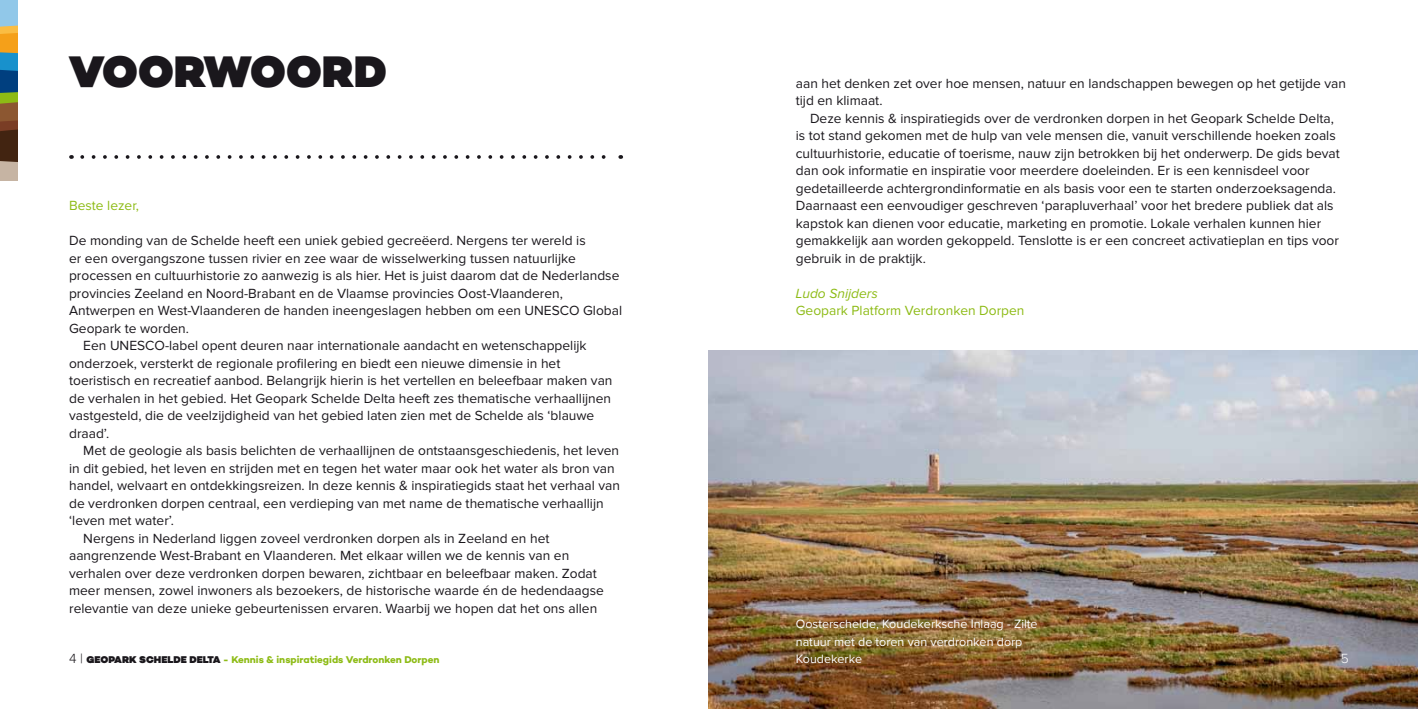
<style>
.page{position:relative;width:1418px;height:709px;background:#fff}
.page>*{position:absolute;margin:0;border:0;box-sizing:border-box;transform-origin:0 0}
.t1{font:900 45px "Campton";color:#1a171c}
.t2{font:13.75px/17.5px "Proxima Nova";color:#1a171c}
.t3{font:13.75px "Proxima Nova";color:#8dbb15}
.t4{font:italic 13.75px "Proxima Nova";color:#8dbb15}
.t5{font:300 13.75px "Proxima Nova A";color:#fff}
.t6{font:12.5px/17.5px "Proxima Nova";color:#fff}
.t7{font:700 10px "Campton";color:#8dbb15}
.s1{font-family:"Proxima Nova A";font-weight:300;font-size:13.75px;color:#1a171c}
.s2{font-weight:900;color:#1a171c}
</style>
<div class="page">
<img style="left:709px;top:350px;width:708px;height:359px">
<svg style="left:0;top:0;width:18px;height:180px"></svg>
<svg style="left:82px;top:155px;width:524px;height:4px"></svg>
<h1 class="t1" style="left:69px;top:43px;width:319px">VOORWOORD</h1>
<p class="t3" style="left:69px;top:198px;width:71px">Beste lezer,</p>
<p class="t2" style="left:69px;top:232px;width:518px">De monding van de Schelde heeft een uniek gebied gecreëerd. Nergens ter wereld is</p>
<p class="t2" style="left:69px;top:249px;width:508px">er een overgangszone tussen rivier en zee waar de wisselwerking tussen natuurlijke</p>
<p class="t2" style="left:69px;top:267px;width:552px">processen en cultuurhistorie zo aanwezig is als hier. Het is juist daarom dat de Nederlandse</p>
<p class="t2" style="left:69px;top:284px;width:495px">provincies Zeeland en Noord-Brabant en de Vlaamse provincies Oost-Vlaanderen,</p>
<p class="t2" style="left:69px;top:302px;width:554px">Antwerpen en West-Vlaanderen de handen ineengeslagen hebben om een UNESCO Global</p>
<p class="t2" style="left:69px;top:319px;width:121px">Geopark te worden.</p>
<p class="t2" style="left:83px;top:337px;width:505px">Een UNESCO-label opent deuren naar internationale aandacht en wetenschappelijk</p>
<p class="t2" style="left:69px;top:354px;width:493px">onderzoek, versterkt de regionale profilering en biedt een nieuwe dimensie in het</p>
<p class="t2" style="left:69px;top:372px;width:545px">toeristisch en recreatief aanbod. Belangrijk hierin is het vertellen en beleefbaar maken van</p>
<p class="t2" style="left:69px;top:389px;width:543px">de verhalen in het gebied. Het Geopark Schelde Delta heeft zes thematische verhaallijnen</p>
<p class="t2" style="left:69px;top:407px;width:526px">vastgesteld, die de veelzijdigheid van het gebied laten zien met de Schelde als ‘blauwe</p>
<p class="t2" style="left:69px;top:424px;width:42px">draad’.</p>
<p class="t2" style="left:83px;top:442px;width:537px">Met de geologie als basis belichten de verhaallijnen de ontstaansgeschiedenis, het leven</p>
<p class="t2" style="left:69px;top:459px;width:547px">in dit gebied, het leven en strijden met en tegen het water maar ook het water als bron van</p>
<p class="t2" style="left:69px;top:477px;width:552px">handel, welvaart en ontdekkingsreizen. In deze kennis &amp; inspiratiegids staat het verhaal van</p>
<p class="t2" style="left:69px;top:494px;width:536px">de verdronken dorpen centraal, een verdieping van met name de thematische verhaallijn</p>
<p class="t2" style="left:69px;top:512px;width:106px">‘leven met water’.</p>
<p class="t2" style="left:83px;top:529px;width:467px">Nergens in Nederland liggen zoveel verdronken dorpen als in Zeeland en het</p>
<p class="t2" style="left:69px;top:547px;width:501px">aangrenzende West-Brabant en Vlaanderen. Met elkaar willen we de kennis van en</p>
<p class="t2" style="left:69px;top:564px;width:529px">verhalen over deze verdronken dorpen bewaren, zichtbaar en beleefbaar maken. Zodat</p>
<p class="t2" style="left:69px;top:582px;width:536px">meer mensen, zowel inwoners als bezoekers, de historische waarde én de hedendaagse</p>
<p class="t2" style="left:69px;top:599px;width:529px">relevantie van deze unieke gebeurtenissen ervaren. Waarbij we hopen dat het ons allen</p>
<p class="t2" style="left:795px;top:74px;width:551px">aan het denken zet over hoe mensen, natuur en landschappen bewegen op het getijde van tijd en klimaat.</p>
<p class="t2" style="left:795px;top:109px;width:545px;text-indent:14px">Deze kennis &amp; inspiratiegids over de verdronken dorpen in het Geopark Schelde Delta, is tot stand gekomen met de hulp van vele mensen die, vanuit verschillende hoeken zoals cultuurhistorie, educatie of toerisme, nauw zijn betrokken bij het onderwerp. De gids bevat dan ook informatie en inspiratie voor meerdere doeleinden. Er is een kennisdeel voor gedetailleerde achtergrondinformatie en als basis voor een te starten onderzoeksagenda.<br>Daarnaast een eenvoudiger geschreven ‘parapluverhaal’ voor het bredere publiek dat als kapstok kan dienen voor educatie, marketing en promotie. Lokale verhalen kunnen hier gemakkelijk aan worden gekoppeld. Tenslotte is er een concreet activatieplan en tips voor gebruik in de praktijk.</p>
<p class="t4" style="left:795px;top:287px;width:83px">Ludo Snijders</p>
<p class="t3" style="left:795px;top:303px;width:230px">Geopark Platform Verdronken Dorpen</p>
<p class="t6" style="left:795px;top:615px;width:243px">Oosterschelde, Koudekerksche Inlaag - Zilte natuur met de toren van verdronken dorp<br>Koudekerke</p>
<p class="t7" style="left:69px;top:653px;width:372px"><span class="s1">4 |</span> <span class="s2">GEOPARK SCHELDE DELTA</span> - Kennis &amp; inspiratiegids Verdronken Dorpen</p>
<p class="t5" style="left:1340px;top:651px;width:10px">5</p>
</div>
